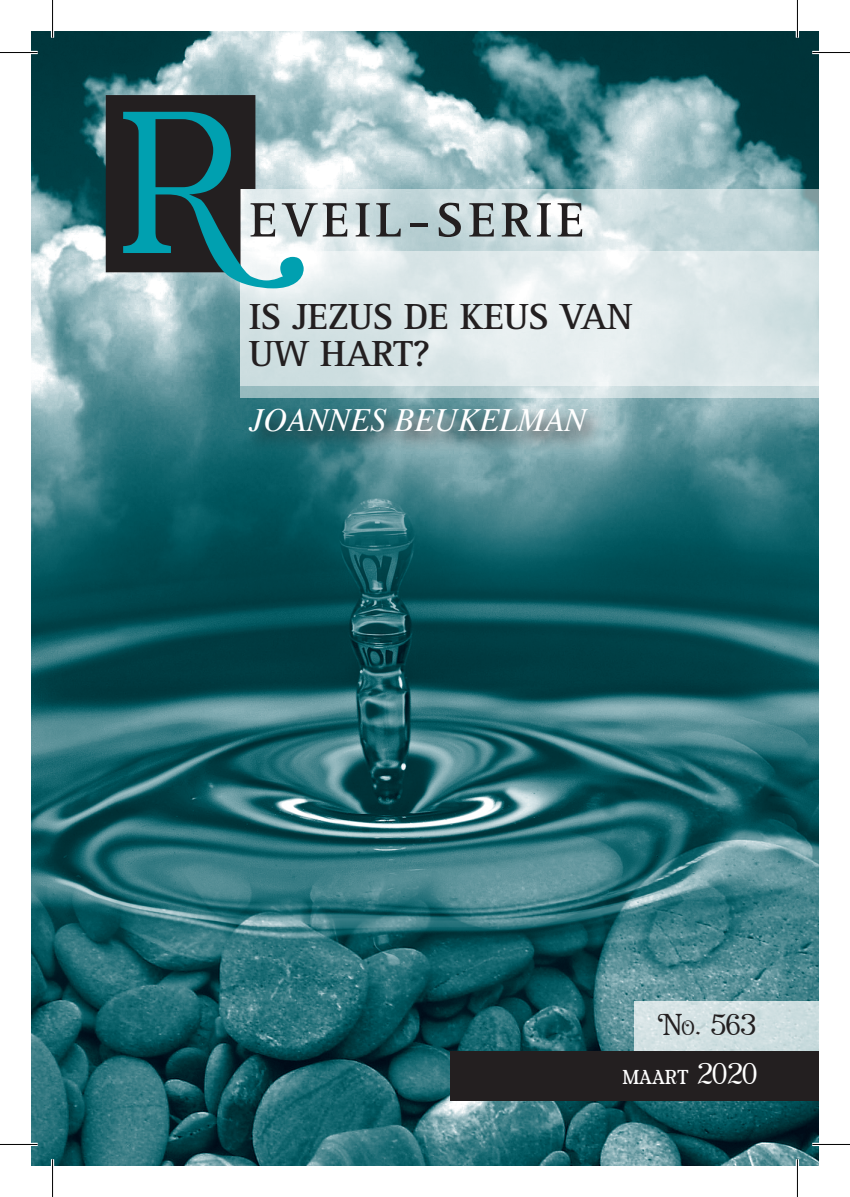
<style>
.page{position:relative;width:850px;height:1197px;background:#fff}
.page>*{position:absolute;margin:0;border:0;box-sizing:border-box;transform-origin:0 0}
.t1{font:203px "Rubinstein";color:#00a0b0}
.t2{font:700 50px "Rotis Serif";letter-spacing:.1em;color:#231f20}
.t3{font:700 37.5px/36.5px "Rotis Serif";letter-spacing:-.01em;color:#231f20}
.t4{font:italic 32.5px "Times";color:#fff}
.t5{font:30px "Rubinstein";color:#fff}
.t6{font:30px "Rubinstein";color:#231f20}
.s1{font-size:21px}
</style>
<div class="page">
<img style="left:32px;top:31px;width:786px;height:1134px">
<svg style="left:240px;top:189px;width:578px;height:209px"></svg>
<svg style="left:240px;top:252px;width:578px;height:134px;fill:#dde8ea"></svg>
<div style="left:106px;top:95px;width:149px;height:177px;background:#231f20"></div>
<div style="left:243px;top:403px;width:363px;height:49px;background:#231f20;opacity:.97"></div>
<div style="left:450px;top:1050px;width:368px;height:50px;background:#231f20"></div>
<div style="left:634px;top:1001px;width:184px;height:49px;background:linear-gradient(to right,#d9e5e7,#cadcde)"></div>
<hr style="left:0;top:51px;width:38px;height:3px;background:#fff">
<hr style="left:812px;top:51px;width:37px;height:3px;background:#fff">
<hr style="left:0;top:1142px;width:38px;height:3px;background:#fff">
<hr style="left:812px;top:1142px;width:37px;height:3px;background:#fff">
<hr style="left:51px;top:0;width:3px;height:37px;background:#fff">
<hr style="left:51px;top:1159px;width:3px;height:37px;background:#fff">
<hr style="left:795px;top:0;width:3px;height:37px;background:#fff">
<hr style="left:795px;top:1159px;width:3px;height:37px;background:#fff">
<hr style="left:0;top:52px;width:38px;height:1px;background:#000">
<hr style="left:812px;top:52px;width:37px;height:1px;background:#000">
<hr style="left:0;top:1143px;width:38px;height:1px;background:#000">
<hr style="left:812px;top:1143px;width:37px;height:1px;background:#000">
<hr style="left:52px;top:0;width:1px;height:37px;background:#000">
<hr style="left:52px;top:1159px;width:1px;height:37px;background:#000">
<hr style="left:796px;top:0;width:1px;height:37px;background:#000">
<hr style="left:796px;top:1159px;width:1px;height:37px;background:#000">
<h1 class="t1" style="left:120px;top:72px;width:122px">R</h1>
<h2 class="t2" style="left:249px;top:190px;width:336px">EVEIL-SERIE</h2>
<p class="t3" style="left:249px;top:299px;width:384px">IS JEZUS DE KEUS VAN<br>UW HART?</p>
<p class="t4" style="left:249px;top:392px;width:338px">JOANNES BEUKELMAN</p>
<p class="t6" style="left:657px;top:1008px;width:99px">N<span class="s1">o</span>. 563</p>
<p class="t5" style="left:622px;top:1056px;width:136px">maart 2020</p>
</div>
